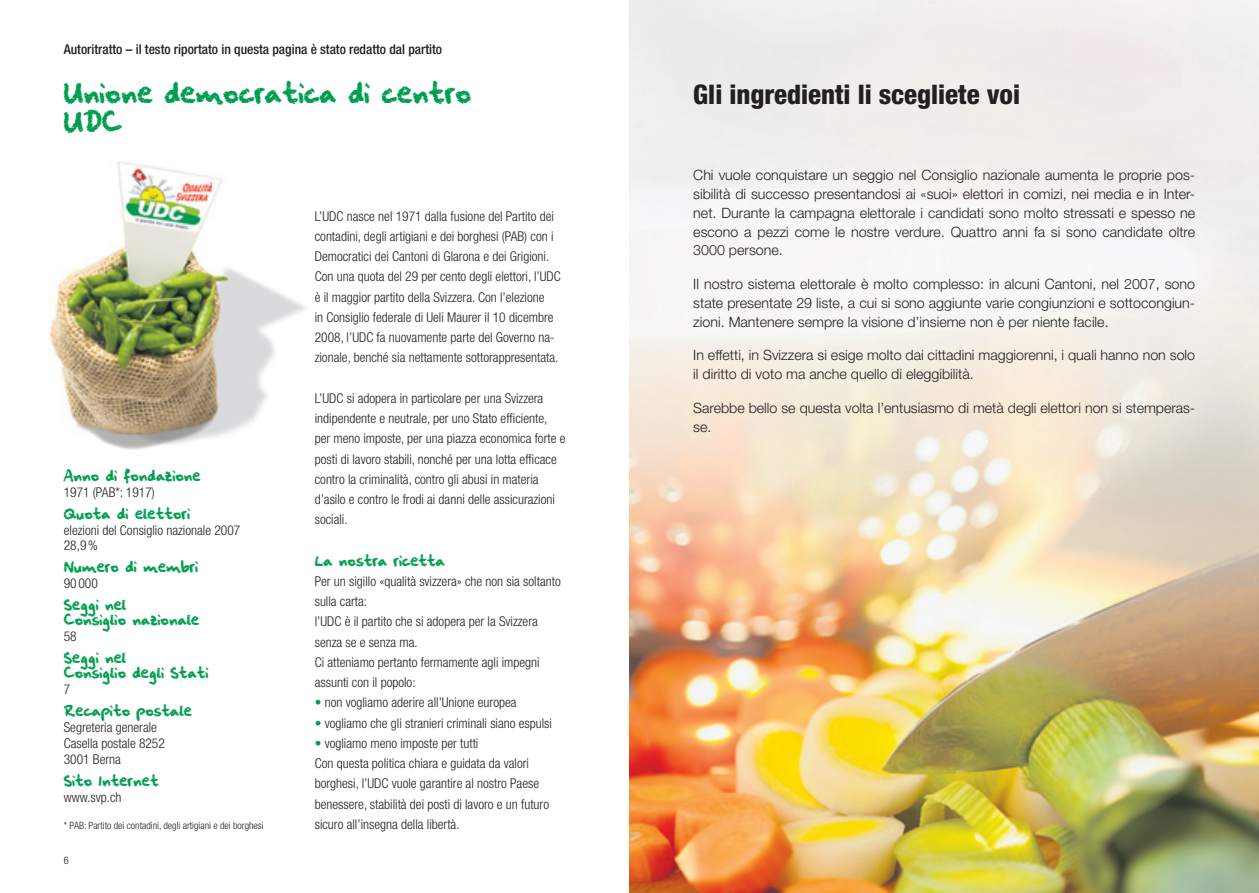
<style>
.page{position:relative;width:1259px;height:893px;background:#fff}
.page>*{position:absolute;margin:0;border:0;box-sizing:border-box;transform-origin:0 0}
.t1{font:800 condensed 27px "Helvetica Neue LT Std";color:#231f20}
.t2{font:23.85px/28.7px "squeakychalksound";color:#009f4f}
.t3{font:300 14.25px/18.8px "Helvetica Neue LT Std";color:#231f20;text-align:justify}
.t4{font:300 condensed 13.5px/20.2px "Helvetica Neue LT Std";color:#231f20}
.t5{font:500 condensed 13.5px "Helvetica Neue LT Std";color:#231f20}
.t6{font:12.75px/15.3px "squeakychalksound";color:#009f4f}
.t7{font:300 condensed 10.5px "Helvetica Neue LT Std";color:#231f20}
.t8{font:300 condensed 10.05px "Helvetica Neue LT Std";color:#231f20}
.s1{color:#009f4f}
</style>
<div class="page">
<img style="left:629px;top:0;width:630px;height:893px">
<img style="left:49px;top:161px;width:257px;height:289px">
<p class="t5" style="left:64px;top:41px;width:380px">Autoritratto – il testo riportato in questa pagina è stato redatto dal partito</p>
<h2 class="t2" style="left:64px;top:80px;width:409px">Unione democratica di centro<br>UDC</h2>
<p class="t6" style="left:64px;top:469px;width:138px">Anno di fondazione</p>
<p class="t4" style="left:64px;top:482px;width:93px">1971 (PAB*: 1917)</p>
<p class="t6" style="left:64px;top:507px;width:128px">Quota di elettori</p>
<p class="t4" style="left:64px;top:520px;width:178px">elezioni del Consiglio nazionale 2007</p>
<p class="t4" style="left:64px;top:535px;width:36px">28,9%</p>
<p class="t6" style="left:64px;top:560px;width:136px">Numero di membri</p>
<p class="t4" style="left:64px;top:573px;width:36px">90 000</p>
<p class="t6" style="left:64px;top:598px;width:137px">Seggi nel<br>Consiglio nazionale</p>
<p class="t4" style="left:64px;top:626px;width:14px">58</p>
<p class="t6" style="left:64px;top:651px;width:146px">Seggi nel<br>Consiglio degli Stati</p>
<p class="t4" style="left:64px;top:679px;width:8px">7</p>
<p class="t6" style="left:64px;top:704px;width:130px">Recapito postale</p>
<p class="t4" style="left:64px;top:717px;width:95px">Segreteria generale</p>
<p class="t4" style="left:64px;top:733px;width:103px">Casella postale 8252</p>
<p class="t4" style="left:64px;top:749px;width:59px">3001 Berna</p>
<p class="t6" style="left:64px;top:774px;width:96px">Sito Internet</p>
<p class="t4" style="left:64px;top:787px;width:59px">www.svp.ch</p>
<p class="t4" style="left:315px;top:206px;width:247px">L’UDC nasce nel 1971 dalla fusione del Partito dei contadini, degli artigiani e dei borghesi (PAB) con i Democratici dei Cantoni di Glarona e dei Grigioni.<br>Con una quota del 29 per cento degli elettori, l’UDC è il maggior partito della Svizzera. Con l’elezione<br>in Consiglio federale di Ueli Maurer il 10 dicembre 2008, l’UDC fa nuovamente parte del Governo na&shy;zionale, benché sia nettamente sottorappresentata.</p>
<p class="t4" style="left:315px;top:388px;width:252px">L’UDC si adopera in particolare per una Svizzera indipendente e neutrale, per uno Stato efficiente, per meno imposte, per una piazza economica forte e posti di lavoro stabili, nonché per una lotta efficace contro la criminalità, contro gli abusi in materia d’asilo e contro le frodi ai danni delle assicurazioni sociali.</p>
<h3 class="t6" style="left:315px;top:553px;width:132px">La nostra ricetta</h3>
<p class="t4" style="left:315px;top:571px;width:247px">Per un sigillo «qualità svizzera» che non sia soltanto sulla carta:</p>
<p class="t4" style="left:315px;top:611px;width:225px">l’UDC è il partito che si adopera per la Svizzera senza se e senza ma.</p>
<p class="t4" style="left:315px;top:652px;width:226px">Ci atteniamo pertanto fermamente agli impegni assunti con il popolo:</p>
<p class="t4" style="left:315px;top:692px;width:203px"><span class="s1">•</span> non vogliamo aderire all’Unione europea</p>
<p class="t4" style="left:315px;top:713px;width:239px"><span class="s1">•</span> vogliamo che gli stranieri criminali siano espulsi</p>
<p class="t4" style="left:315px;top:733px;width:165px"><span class="s1">•</span> vogliamo meno imposte per tutti</p>
<p class="t4" style="left:315px;top:753px;width:236px">Con questa politica chiara e guidata da valori borghesi, l’UDC vuole garantire al nostro Paese benessere, stabilità dei posti di lavoro e un futuro</p>
<p class="t8" style="left:64px;top:820px;width:201px">* PAB: Partito dei contadini, degli artigiani e dei borghesi</p>
<p class="t4" style="left:315px;top:814px;width:146px">sicuro all’insegna della libertà.</p>
<p class="t7" style="left:64px;top:855px;width:7px">6</p>
<h2 class="t1" style="left:693px;top:78px;width:328px">Gli ingredienti li scegliete voi</h2>
<p class="t3" style="left:693px;top:166px;width:503px">Chi vuole conquistare un seggio nel Consiglio nazionale aumenta le proprie pos&shy;sibilità di successo presentandosi ai «suoi» elettori in comizi, nei media e in Inter&shy;net. Durante la campagna elettorale i candidati sono molto stressati e spesso ne escono a pezzi come le nostre verdure. Quattro anni fa si sono candidate oltre 3000 persone.</p>
<p class="t3" style="left:693px;top:274px;width:503px">Il nostro sistema elettorale è molto complesso: in alcuni Cantoni, nel 2007, sono state presentate 29 liste, a cui si sono aggiunte varie congiunzioni e sottocongiun&shy;zioni. Mantenere sempre la visione d’insieme non è per niente facile.</p>
<p class="t3" style="left:693px;top:346px;width:503px">In effetti, in Svizzera si esige molto dai cittadini maggiorenni, i quali hanno non solo il diritto di voto ma anche quello di eleggibilità.</p>
<p class="t3" style="left:693px;top:398px;width:503px">Sarebbe bello se questa volta l’entusiasmo di metà degli elettori non si stemperas&shy;se.</p>
</div>
